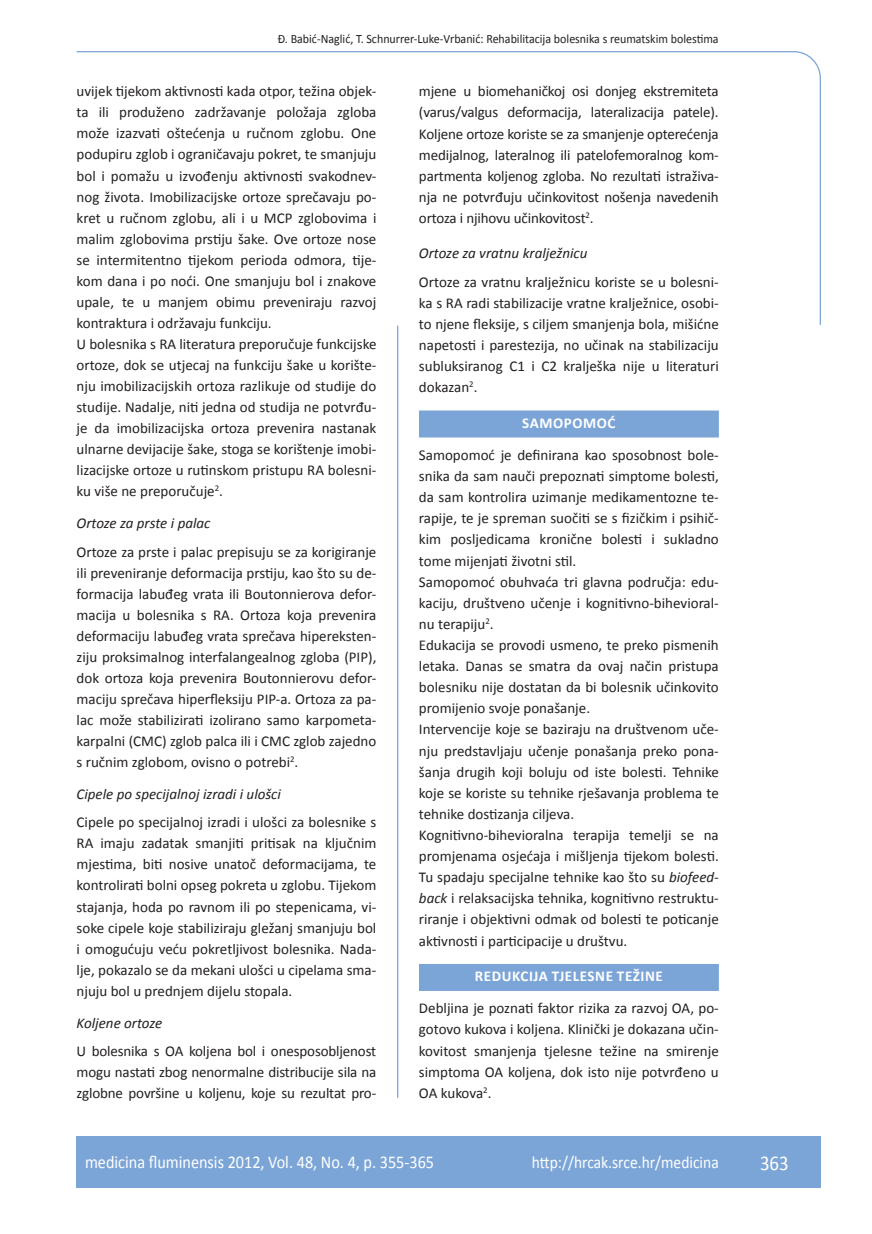
<style>
.page{position:relative;width:872px;height:1234px;background:#fff}
.page>*{position:absolute;margin:0;border:0;box-sizing:border-box;transform-origin:0 0}
.t1{font:21px "Calibri";color:#fff;scale:.9 1}
.t2{font:18px "Calibri";color:#fff;scale:.9 1}
.t3{font:17.25px "Calibri";color:#fff;scale:.9 1}
.osnovni_tekst{font:15px/21px "Calibri";color:#231f20;text-align:justify}
.podpodnaslov{font:italic 15px "Calibri";color:#231f20}
.naslov_ruler{font:700 15px "Calibri";letter-spacing:.04em;color:#fff}
.glava{font:12.75px "Calibri";color:#231f20;scale:.94 1}
.s1{font-style:italic}
</style>
<div class="page">
<svg style="left:76px;top:51px;width:745px;height:275px"></svg>
<hr style="left:397px;top:325px;width:1px;height:772px;background:#7ca5d7">
<div style="left:77px;top:1135px;width:744px;height:51px;background:#7ca5d7"></div>
<div style="left:419px;top:410px;width:300px;height:27px;background:#7ca5d7"></div>
<div style="left:419px;top:963px;width:300px;height:27px;background:#7ca5d7"></div>
<p class="glava" style="left:278px;top:30px;width:470px">Đ. Babić-Naglić, T. Schnurrer-Luke-Vrbanić: Rehabilitacija bolesnika s reumatskim bolestima</p>
<p class="osnovni_tekst" style="left:77px;top:80px;width:301px">uvijek tijekom aktivnosti kada otpor, težina objek&shy;ta ili produženo zadržavanje položaja zgloba može izazvati oštećenja u ručnom zglobu. One podupiru zglob i ograničavaju pokret, te smanjuju bol i pomažu u izvođenju aktivnosti svakodnev&shy;nog života. Imobilizacijske ortoze sprečavaju po&shy;kret u ručnom zglobu, ali i u MCP zglobovima i malim zglobovima prstiju šake. Ove ortoze nose se intermitentno tijekom perioda odmora, tije&shy;kom dana i po noći. One smanjuju bol i znakove upale, te u manjem obimu preveniraju razvoj kontraktura i održavaju funkciju.</p>
<p class="osnovni_tekst" style="left:77px;top:332px;width:301px">U bolesnika s RA literatura preporučuje funkcijske ortoze, dok se utjecaj na funkciju šake u korište&shy;nju imobilizacijskih ortoza razlikuje od studije do studije. Nadalje, niti jedna od studija ne potvrđu&shy;je da imobilizacijska ortoza prevenira nastanak ulnarne devijacije šake, stoga se korištenje imobi&shy;lizacijske ortoze u rutinskom pristupu RA bolesni&shy;ku više ne preporučuje<sup>2</sup>.</p>
<p class="podpodnaslov" style="left:77px;top:514px;width:135px">Ortoze za prste i palac</p>
<p class="osnovni_tekst" style="left:77px;top:540px;width:301px">Ortoze za prste i palac prepisuju se za korigiranje ili preveniranje deformacija prstiju, kao što su de&shy;formacija labuđeg vrata ili Boutonnierova defor&shy;macija u bolesnika s RA. Ortoza koja prevenira deformaciju labuđeg vrata sprečava hipereksten&shy;ziju proksimalnog interfalangealnog zgloba (PIP), dok ortoza koja prevenira Boutonnierovu defor&shy;maciju sprečava hiperfleksiju PIP-a. Ortoza za pa&shy;lac može stabilizirati izolirano samo karpometa&shy;karpalni (CMC) zglob palca ili i CMC zglob zajedno s ručnim zglobom, ovisno o potrebi<sup>2</sup>.</p>
<p class="podpodnaslov" style="left:77px;top:784px;width:206px">Cipele po specijalnoj izradi i ulošci</p>
<p class="osnovni_tekst" style="left:77px;top:811px;width:301px">Cipele po specijalnoj izradi i ulošci za bolesnike s RA imaju zadatak smanjiti pritisak na ključnim mjestima, biti nosive unatoč deformacijama, te kontrolirati bolni opseg pokreta u zglobu. Tijekom stajanja, hoda po ravnom ili po stepenicama, vi&shy;soke cipele koje stabiliziraju gležanj smanjuju bol i omogućuju veću pokretljivost bolesnika. Nada&shy;lje, pokazalo se da mekani ulošci u cipelama sma&shy;njuju bol u prednjem dijelu stopala.</p>
<p class="podpodnaslov" style="left:77px;top:1013px;width:87px">Koljene ortoze</p>
<p class="osnovni_tekst" style="left:77px;top:1039px;width:301px">U bolesnika s OA koljena bol i onesposobljenost mogu nastati zbog nenormalne distribucije sila na zglobne površine u koljenu, koje su rezultat pro-</p>
<p class="osnovni_tekst" style="left:419px;top:80px;width:301px">mjene u biomehaničkoj osi donjeg ekstremiteta (varus/valgus deformacija, lateralizacija patele).<br>Koljene ortoze koriste se za smanjenje opterećenja medijalnog, lateralnog ili patelofemoralnog kom&shy;partmenta koljenog zgloba. No rezultati istraživa&shy;nja ne potvrđuju učinkovitost nošenja navedenih ortoza i njihovu učinkovitost<sup>2</sup>.</p>
<p class="podpodnaslov" style="left:419px;top:244px;width:170px">Ortoze za vratnu kralježnicu</p>
<p class="osnovni_tekst" style="left:419px;top:270px;width:301px">Ortoze za vratnu kralježnicu koriste se u bolesni&shy;ka s RA radi stabilizacije vratne kralježnice, osobi&shy;to njene fleksije, s ciljem smanjenja bola, mišićne napetosti i parestezija, no učinak na stabilizaciju subluksiranog C1 i C2 kralješka nije u literaturi dokazan<sup>2</sup>.</p>
<p class="naslov_ruler" style="left:522px;top:413px;width:95px">SAMOPOMOĆ</p>
<p class="osnovni_tekst" style="left:419px;top:443px;width:301px">Samopomoć je definirana kao sposobnost bole&shy;snika da sam nauči prepoznati simptome bolesti, da sam kontrolira uzimanje medikamentozne te&shy;rapije, te je spreman suočiti se s fizičkim i psihič&shy;kim posljedicama kronične bolesti i sukladno tome mijenjati životni stil.</p>
<p class="osnovni_tekst" style="left:419px;top:570px;width:301px">Samopomoć obuhvaća tri glavna područja: edu&shy;kaciju, društveno učenje i kognitivno-bihevioral&shy;nu terapiju<sup>2</sup>.</p>
<p class="osnovni_tekst" style="left:419px;top:633px;width:301px">Edukacija se provodi usmeno, te preko pismenih letaka. Danas se smatra da ovaj način pristupa bolesniku nije dostatan da bi bolesnik učinkovito promijenio svoje ponašanje.</p>
<p class="osnovni_tekst" style="left:419px;top:718px;width:301px">Intervencije koje se baziraju na društvenom uče&shy;nju predstavljaju učenje ponašanja preko pona&shy;šanja drugih koji boluju od iste bolesti. Tehnike koje se koriste su tehnike rješavanja problema te tehnike dostizanja ciljeva.</p>
<p class="osnovni_tekst" style="left:419px;top:823px;width:301px">Kognitivno-bihevioralna terapija temelji se na promjenama osjećaja i mišljenja tijekom bolesti.<br>Tu spadaju specijalne tehnike kao što su <span class="s1">biofeed&shy;back</span> i relaksacijska tehnika, kognitivno restruktu&shy;riranje i objektivni odmak od bolesti te poticanje aktivnosti i participacije u društvu.</p>
<p class="naslov_ruler" style="left:475px;top:966px;width:190px">REDUKCIJA TJELESNE TEŽINE</p>
<p class="osnovni_tekst" style="left:419px;top:996px;width:301px">Debljina je poznati faktor rizika za razvoj OA, po&shy;gotovo kukova i koljena. Klinički je dokazana učin&shy;kovitost smanjenja tjelesne težine na smirenje simptoma OA koljena, dok isto nije potvrđeno u OA kukova<sup>2</sup>.</p>
<p class="t2" style="left:85px;top:1150px;width:389px">medicina fluminensis 2012, Vol. 48, No. 4, p. 355-365</p>
<p class="t3" style="left:532px;top:1151px;width:209px">http://hrcak.srce.hr/medicina</p>
<p class="t1" style="left:760px;top:1149px;width:33px">363</p>
</div>
